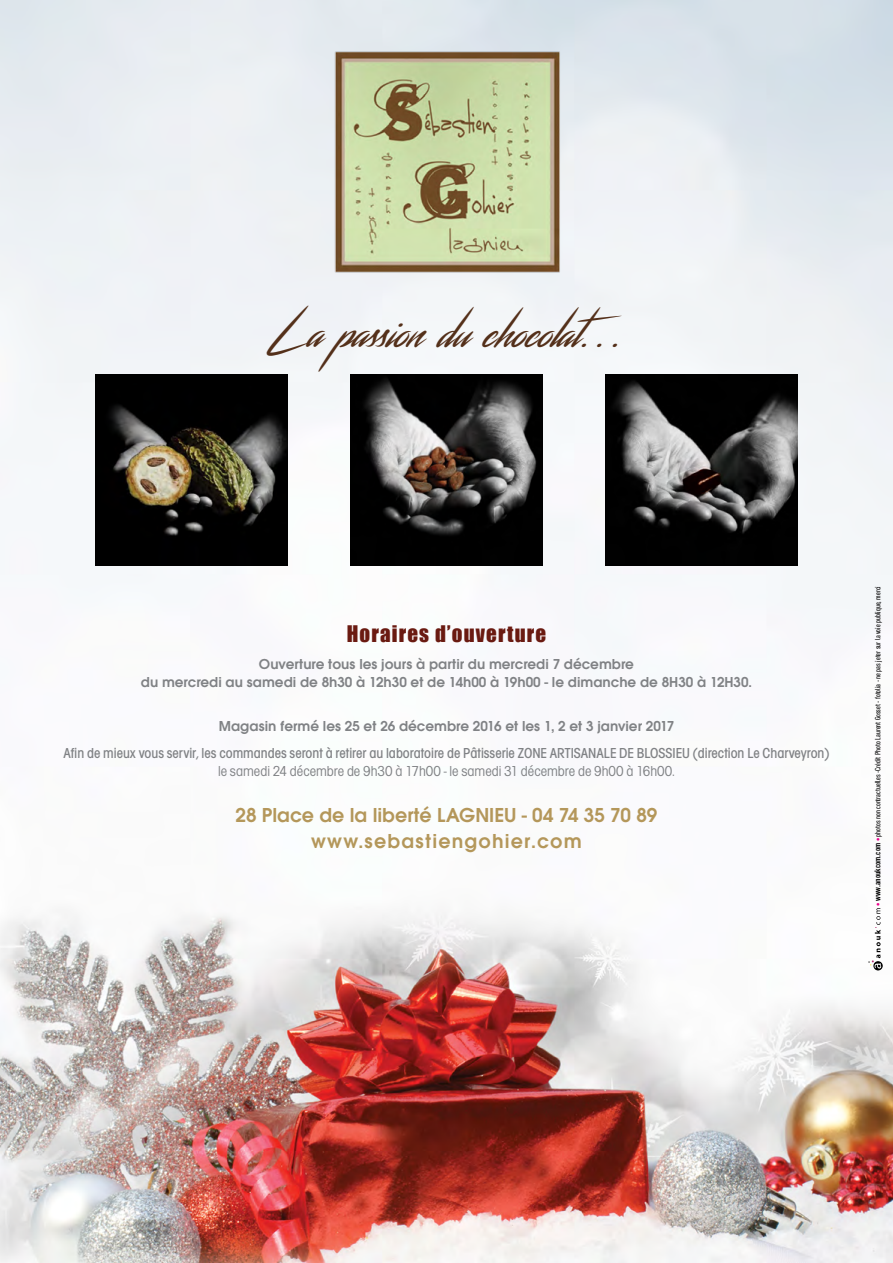
<style>
.page{position:relative;width:893px;height:1263px;background:#fff}
.page>*{position:absolute;margin:0;border:0;box-sizing:border-box;transform-origin:0 0}
.t1{font:45px "Streamster";color:#54301a}
.t2{font:600 21px/25.2px "Avant Garde Gothic Itc T";letter-spacing:.01em;color:#b4975a;text-align:center}
.t3{font:21px "Impact";letter-spacing:.055em;color:#6a1a11}
.t4{font:600 15px/18px "Avant Garde Gothic Itc T";color:#808285;text-align:center}
.t5{font:500 condensed 15px "Avant Garde Gothic Itc T";color:#808285}
.t6{font:condensed 15px "Avant Garde Gothic Itc T";color:#808285}
.t7{font:500 7.5px "DIN Cond";color:#000}
.s1{color:#ec008c}
.s2{font-weight:700;font-size:8.25px}
</style>
<div class="page">
<img style="left:0;top:0;width:893px;height:1263px">
<img style="left:321px;top:38px;width:251px;height:243px">
<svg style="left:873px;top:961px;width:10px;height:9px"></svg>
<svg style="left:868px;top:908px;width:13px;height:60px"></svg>
<img style="left:351px;top:374px;width:191px;height:192px">
<img style="left:96px;top:374px;width:191px;height:192px">
<img style="left:606px;top:374px;width:191px;height:192px">
<h1 class="t1" style="left:266px;top:305px;width:362px">La passion du chocolat...</h1>
<h2 class="t3" style="left:347px;top:618px;width:201px">Horaires d’ouverture</h2>
<p class="t4" style="left:141px;top:655px;width:613px">Ouverture tous les jours à partir du mercredi 7 décembre<br>du mercredi au samedi de 8h30 à 12h30 et de 14h00 à 19h00 - le dimanche de 8H30 à 12H30.</p>
<p class="t4" style="left:219px;top:717px;width:457px">Magasin fermé les 25 et 26 décembre 2016 et les 1, 2 et 3 janvier 2017</p>
<p class="t5" style="left:64px;top:744px;width:767px">Afin de mieux vous servir, les commandes seront à retirer au laboratoire de Pâtisserie ZONE ARTISANALE DE BLOSSIEU (direction Le Charveyron)</p>
<p class="t6" style="left:218px;top:762px;width:458px">le samedi 24 décembre de 9h30 à 17h00 - le samedi 31 décembre de 9h00 à 16h00.</p>
<h2 class="t2" style="left:236px;top:803px;width:423px">28 Place de la liberté LAGNIEU - 04 74 35 70 89 www.sebastiengohier.com</h2>
<p class="t7" style="left:873px;top:906px;width:321px;rotate:-90deg"><span class="s1">●</span> <span class="s2">www.anoukcom.com</span> <span class="s1">●</span> photos non contractuelles -Crédit Photo Laurent Gosset - fotolia - ne pas jeter sur la voie publique, merci</p>
</div>
